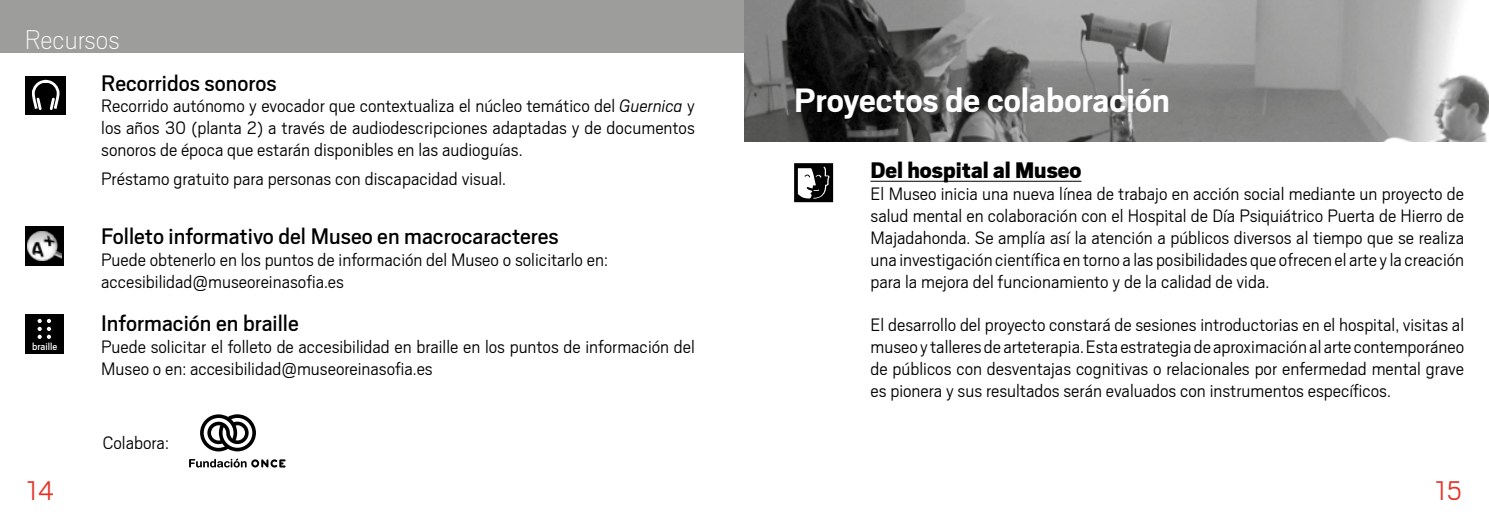
<style>
.page{position:relative;width:1489px;height:525px;background:#fff}
.page>*{position:absolute;margin:0;border:0;box-sizing:border-box;transform-origin:0 0}
.t1{font:700 37.5px "Scout";color:#fff}
.t2{font:100 30px "Scout";color:#fff}
.t3{font:300 30px "Scout";color:#e63329}
.t4{font:25px "Scout";color:#000}
.t5{font:900 25px "Scout";color:#000}
.t6{font:300 20px/21.9px "Scout";color:#000;text-align:justify}
.t7{font:11.25px "Scout";color:#fff}
.s1{font-style:italic}
</style>
<div class="page">
<div style="left:0;top:0;width:744px;height:53px;background:#9d9d9c"></div>
<hr style="left:870px;top:181px;width:211px;height:1px;background:#000">
<img style="left:744px;top:0;width:744px;height:142px">
<div style="left:25px;top:76px;width:41px;height:38px;background:#000"></div>
<svg style="left:32px;top:79px;width:28px;height:31px"></svg>
<div style="left:25px;top:314px;width:39px;height:39px;background:#000"></div>
<svg style="left:38px;top:319px;width:13px;height:20px"></svg>
<svg style="left:189px;top:458px;width:96px;height:9px"></svg>
<svg style="left:200px;top:414px;width:56px;height:37px"></svg>
<div style="left:794px;top:164px;width:38px;height:37px;background:#000"></div>
<div style="left:794px;top:163px;width:39px;height:39px;border:1px solid #000"></div>
<svg style="left:797px;top:166px;width:32px;height:32px"></svg>
<div style="left:25px;top:226px;width:39px;height:39px;background:#000"></div>
<img style="left:27px;top:231px;width:35px;height:30px">
<h2 class="t2" style="left:25px;top:20px;width:96px">Recursos</h2>
<p class="t7" style="left:32px;top:339px;width:27px">braille</p>
<p class="t4" style="left:101px;top:66px;width:177px">Recorridos sonoros</p>
<p class="t6" style="left:101px;top:94px;width:595px">Recorrido autónomo y evocador que contextualiza el núcleo temático del <span class="s1">Guernica</span> y los años 30 (planta 2) a través de audiodescripciones adaptadas y de documentos sonoros de época que estarán disponibles en las audioguías.</p>
<p class="t6" style="left:101px;top:167px;width:406px">Préstamo gratuito para personas con discapacidad visual.</p>
<p class="t4" style="left:101px;top:220px;width:459px">Folleto informativo del Museo en macrocaracteres</p>
<p class="t6" style="left:101px;top:247px;width:508px">Puede obtenerlo en los puntos de información del Museo o solicitarlo en: accesibilidad@museoreinasofia.es</p>
<p class="t4" style="left:101px;top:307px;width:199px">Información en braille</p>
<p class="t6" style="left:101px;top:335px;width:595px">Puede solicitar el folleto de accesibilidad en braille en los puntos de información del<br>Museo o en: accesibilidad@museoreinasofia.es</p>
<p class="t6" style="left:103px;top:431px;width:68px">Colabora:</p>
<h1 class="t1" style="left:794px;top:76px;width:377px">Proyectos de colaboración</h1>
<p class="t5" style="left:870px;top:154px;width:212px">Del hospital al Museo</p>
<p class="t6" style="left:870px;top:182px;width:595px">El Museo inicia una nueva línea de trabajo en acción social mediante un proyecto de salud mental en colaboración con el Hospital de Día Psiquiátrico Puerta de Hierro de Majadahonda. Se amplía así la atención a públicos diversos al tiempo que se realiza una investigación científica en torno a las posibilidades que ofrecen el arte y la creación para la mejora del funcionamiento y de la calidad de vida.</p>
<p class="t6" style="left:870px;top:313px;width:595px">El desarrollo del proyecto constará de sesiones introductorias en el hospital, visitas al museo y talleres de arteterapia. Esta estrategia de aproximación al arte contemporáneo de públicos con desventajas cognitivas o relacionales por enfermedad mental grave es pionera y sus resultados serán evaluados con instrumentos específicos.</p>
<h2 class="t3" style="left:27px;top:470px;width:29px">14</h2>
<h2 class="t3" style="left:1434px;top:470px;width:29px">15</h2>
</div>
